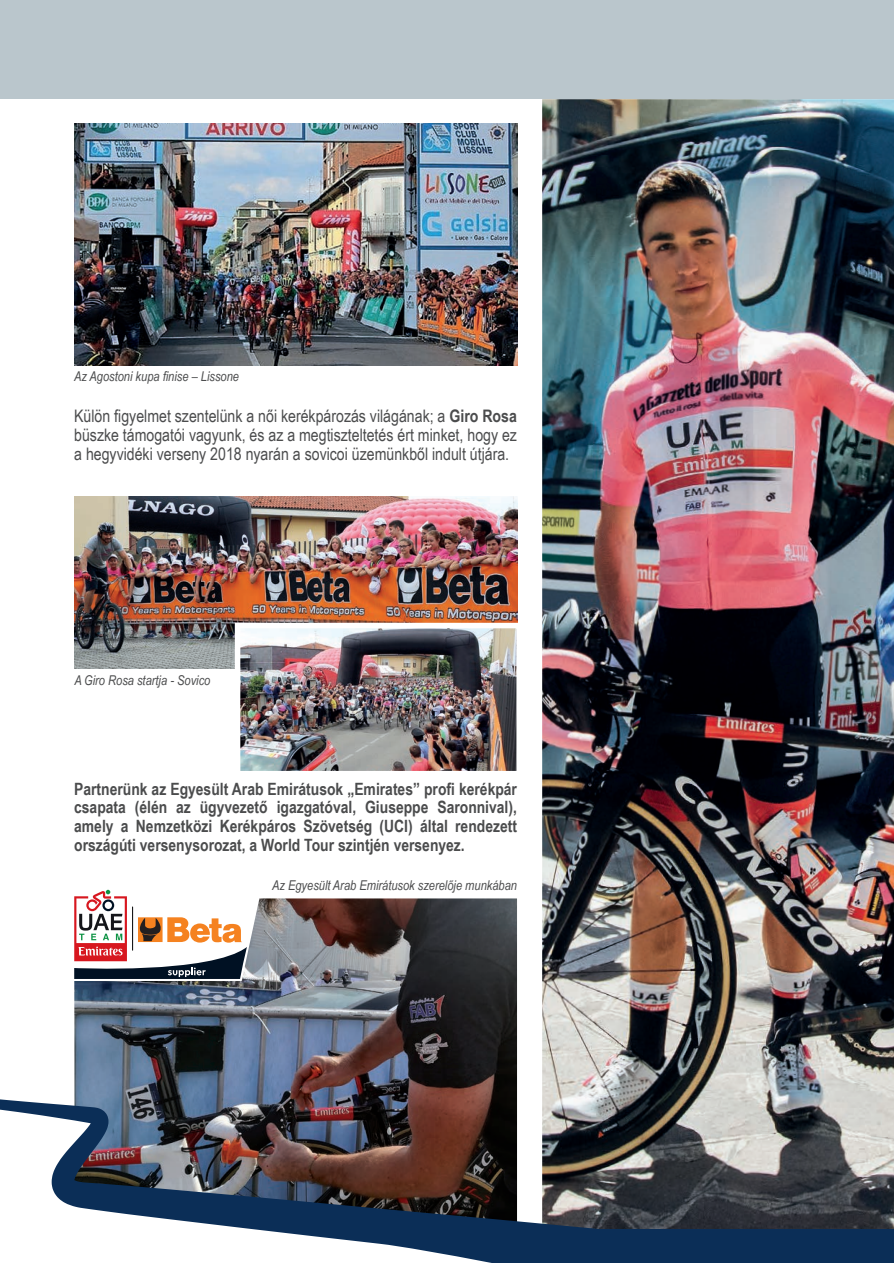
<style>
.page{position:relative;width:894px;height:1263px;background:#fff}
.page>*{position:absolute;margin:0;border:0;box-sizing:border-box;transform-origin:0 0}
.t1{font:17.25px/18.8px "Arial Beta Narrow";color:#4b4c4d;text-align:justify}
.t2{font:700 16.95px/18.8px "Arial Beta Narrow";color:#4b4c4d;text-align:justify}
.t3{font:italic 13.5px "Arial Beta Narrow";color:#4b4c4d}
.s1{font-weight:700}
</style>
<div class="page">
<img style="left:542px;top:99px;width:351px;height:1130px">
<div style="left:0;top:0;width:893px;height:99px;background:#bac6cc"></div>
<img style="left:75px;top:496px;width:442px;height:172px">
<img style="left:242px;top:630px;width:273px;height:139px">
<div style="left:235px;top:623px;width:287px;height:153px;border:6px solid #fff"></div>
<img style="left:74px;top:898px;width:443px;height:170px">
<img style="left:74px;top:123px;width:443px;height:243px">
<svg style="left:74px;top:889px;width:186px;height:92px"></svg>
<img style="left:0;top:1068px;width:605px;height:195px">
<div style="left:542px;top:1229px;width:351px;height:34px;background:#0b2e57"></div>
<p class="t3" style="left:74px;top:366px;width:166px">Az Agostoni kupa finise – Lissone</p>
<p class="t1" style="left:74px;top:406px;width:444px">Külön figyelmet szentelünk a női kerékpározás világának; a <span class="s1">Giro Rosa </span>büszke támogatói vagyunk, és az a megtiszteltetés ért minket, hogy ez a hegyvidéki verseny 2018 nyarán a sovicoi üzemünkből indult útjára.</p>
<p class="t3" style="left:74px;top:671px;width:137px">A Giro Rosa startja - Sovico</p>
<p class="t2" style="left:74px;top:778px;width:444px">Partnerünk az Egyesült Arab Emirátusok „Emirates” profi kerékpár csapata (élén az ügyvezető igazgatóval, Giuseppe Saronnival), amely a Nemzetközi Kerékpáros Szövetség (UCI) által rendezett országúti versenysorozat, a World Tour szintjén versenyez.</p>
<p class="t3" style="left:272px;top:876px;width:246px">Az Egyesült Arab Emirátusok szerelője munkában</p>
</div>
